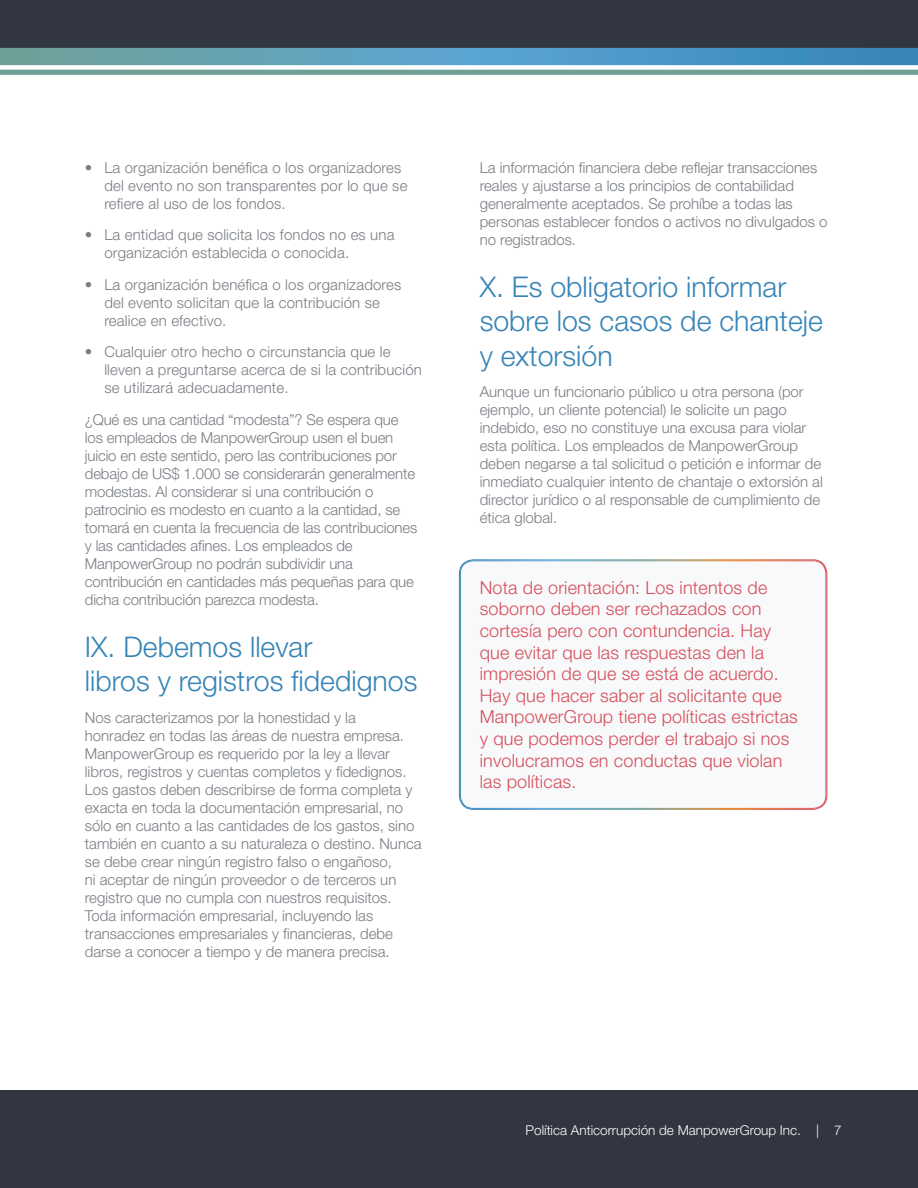
<style>
.page{position:relative;width:918px;height:1188px;background:#323640}
.page>*{position:absolute;margin:0;border:0;box-sizing:border-box;transform-origin:0 0}
.Body_Text-Gray_copy{font:300 28.5px/34.2px "Helvetica Neue LT Pro";color:#3684b6}
.small_pull_quote{font:300 18px/21.6px "Helvetica Neue LT Pro";letter-spacing:.01em;color:#d64e5b}
.Body_Text-Gray_copy-2{font:300 15px/18px "Helvetica Neue LT Pro";color:#787d83}
.t1{font:300 13.5px "Helvetica Neue LT Pro";color:#fff}
</style>
<div class="page">
<div style="left:0;top:54px;width:918px;height:1036px;background:#fff"></div>
<svg style="left:0;top:48px;width:918px;height:17px;background:#569bbc"></svg>
<svg style="left:0;top:70px;width:918px;height:5px;background:#73a398"></svg>
<div style="left:460px;top:560px;width:367px;height:249px;background:#f8f9fa;border-radius:14px"></div>
<div style="left:460px;top:561px;width:366px;height:248px;border:1px solid #fff;border-radius:13px"></div>
<p class="Body_Text-Gray_copy-2" style="left:104px;top:158px;width:305px;text-indent:-20px">• La organización benéfica o los organizadores del evento no son transparentes por lo que se refiere al uso de los fondos.</p>
<p class="Body_Text-Gray_copy-2" style="left:104px;top:226px;width:292px;text-indent:-20px">• La entidad que solicita los fondos no es una organización establecida o conocida.</p>
<p class="Body_Text-Gray_copy-2" style="left:104px;top:275px;width:298px;text-indent:-20px">• La organización benéfica o los organizadores del evento solicitan que la contribución se realice en efectivo.</p>
<p class="Body_Text-Gray_copy-2" style="left:104px;top:343px;width:319px;text-indent:-20px">• Cualquier otro hecho o circunstancia que le lleven a preguntarse acerca de si la contribución se utilizará adecuadamente.</p>
<p class="Body_Text-Gray_copy-2" style="left:85px;top:410px;width:334px">¿Qué es una cantidad “modesta”? Se espera que los empleados de ManpowerGroup usen el buen juicio en este sentido, pero las contribuciones por debajo de US$ 1.000 se considerarán generalmente modestas. Al considerar si una contribución o patrocinio es modesto en cuanto a la cantidad, se tomará en cuenta la frecuencia de las contribuciones y las cantidades afines. Los empleados de ManpowerGroup no podrán subdividir una contribución en cantidades más pequeñas para que dicha contribución parezca modesta.</p>
<p class="Body_Text-Gray_copy" style="left:85px;top:629px;width:334px">IX. Debemos llevar<br>libros y registros fidedignos</p>
<p class="Body_Text-Gray_copy-2" style="left:85px;top:708px;width:338px">Nos caracterizamos por la honestidad y la<br>honradez en todas las áreas de nuestra empresa.<br>ManpowerGroup es requerido por la ley a llevar libros, registros y cuentas completos y fidedignos.<br>Los gastos deben describirse de forma completa y exacta en toda la documentación empresarial, no sólo en cuanto a las cantidades de los gastos, sino también en cuanto a su naturaleza o destino. Nunca se debe crear ningún registro falso o engañoso,<br>ni aceptar de ningún proveedor o de terceros un registro que no cumpla con nuestros requisitos.<br>Toda información empresarial, incluyendo las transacciones empresariales y financieras, debe darse a conocer a tiempo y de manera precisa.</p>
<p class="Body_Text-Gray_copy-2" style="left:480px;top:158px;width:349px">La información financiera debe reflejar transacciones reales y ajustarse a los principios de contabilidad generalmente aceptados. Se prohíbe a todas las personas establecer fondos o activos no divulgados o no registrados.</p>
<p class="Body_Text-Gray_copy" style="left:480px;top:269px;width:345px">X. Es obligatorio informar sobre los casos de chanteje y extorsión</p>
<p class="Body_Text-Gray_copy-2" style="left:480px;top:382px;width:345px">Aunque un funcionario público u otra persona (por ejemplo, un cliente potencial) le solicite un pago indebido, eso no constituye una excusa para violar esta política. Los empleados de ManpowerGroup deben negarse a tal solicitud o petición e informar de inmediato cualquier intento de chantaje o extorsión al director jurídico o al responsable de cumplimiento de ética global.</p>
<p class="small_pull_quote" style="left:480px;top:576px;width:320px">Nota de orientación: Los intentos de soborno deben ser rechazados con cortesía pero con contundencia. Hay que evitar que las respuestas den la impresión de que se está de acuerdo.<br>Hay que hacer saber al solicitante que ManpowerGroup tiene políticas estrictas y que podemos perder el trabajo si nos involucramos en conductas que violan las políticas.</p>
<p class="t1" style="left:526px;top:1122px;width:317px">Política Anticorrupción de ManpowerGroup Inc. | 7</p>
</div>
